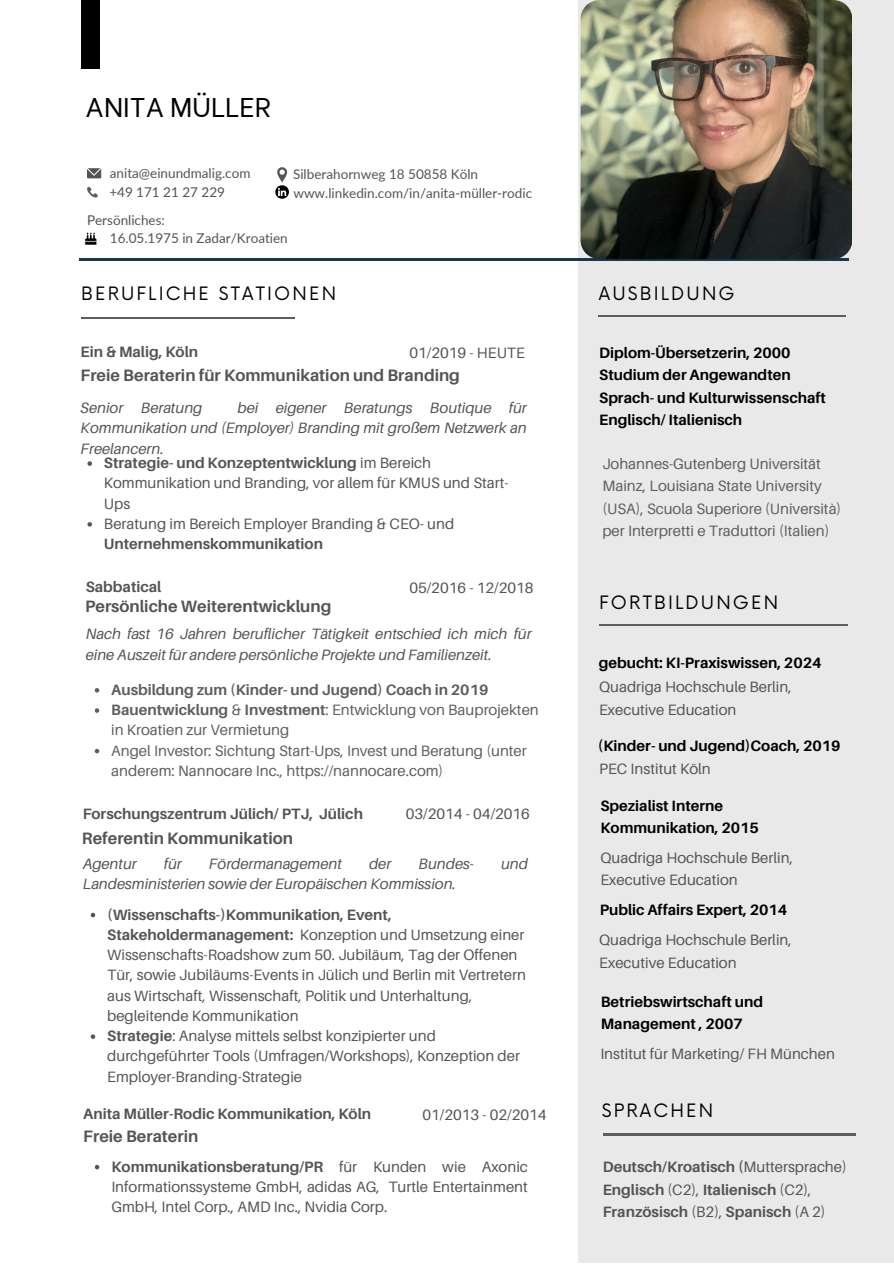
<style>
.page{position:relative;width:894px;height:1264px;background:#fff}
.page>*{position:absolute;margin:0;border:0;box-sizing:border-box;transform-origin:0 0}
.t1{font:27px "Be Vietnam";color:#000}
.t2{font:18px "Now";letter-spacing:.12em;color:#000}
.t3{font:700 16.5px "Aileron";color:#545454}
.t4{font:15px/20.2px "Aileron";color:#545454}
.t5{font:italic 15px/20.2px "Aileron";color:#545454;text-align:justify}
.t6{font:15px/22.5px "Aileron";color:#5e5e5d}
.t7{font:700 15px/22.5px "Aileron";color:#000}
.t8{font:700 15px/22.5px "Aileron";color:#545454}
.t9{font:700 15px "Aileron";color:#5e5e5d}
.t10{font:13.5px "Lato";color:#545454}
.s1{font-weight:700}
.s2{font-weight:400}
</style>
<div class="page">
<div style="left:578px;top:0;width:315px;height:1263px;background:#e9e9e9"></div>
<hr style="left:79px;top:258px;width:770px;height:2px;background:#163853">
<hr style="left:81px;top:318px;width:214px;height:1px;background:#5e5e5d">
<hr style="left:598px;top:315px;width:247px;height:2px;background:#5e5e5d">
<svg style="left:87px;top:168px;width:14px;height:10px"></svg>
<svg style="left:277px;top:167px;width:10px;height:15px"></svg>
<svg style="left:87px;top:187px;width:11px;height:11px"></svg>
<img style="left:275px;top:185px;width:14px;height:14px">
<hr style="left:599px;top:624px;width:248px;height:1px;background:#5e5e5d">
<img style="left:580px;top:0;width:271px;height:259px">
<svg style="left:87px;top:461px;width:5px;height:5px"></svg>
<svg style="left:87px;top:522px;width:5px;height:4px"></svg>
<svg style="left:95px;top:688px;width:4px;height:4px"></svg>
<svg style="left:95px;top:708px;width:4px;height:4px"></svg>
<svg style="left:95px;top:748px;width:4px;height:5px"></svg>
<svg style="left:91px;top:912px;width:4px;height:5px"></svg>
<svg style="left:91px;top:1034px;width:4px;height:4px"></svg>
<hr style="left:602px;top:1133px;width:253px;height:2px;background:#5e5e5d">
<div style="left:82px;top:0;width:18px;height:69px;background:#000"></div>
<svg style="left:85px;top:232px;width:11px;height:13px"></svg>
<svg style="left:95px;top:1164px;width:4px;height:5px"></svg>
<h6 class="t1" style="left:86px;top:84px;width:187px">ANITA MÜLLER</h6>
<h6 class="t10" style="left:110px;top:165px;width:142px">anita@einundmalig.com</h6>
<h5 class="t10" style="left:109px;top:184px;width:117px">+49 171 21 27 229</h5>
<p class="t10" style="left:87px;top:211px;width:79px">Persönliches:</p>
<h6 class="t10" style="left:293px;top:165px;width:186px">Silberahornweg 18 50858 Köln</h6>
<h5 class="t10" style="left:293px;top:184px;width:240px">www.linkedin.com/in/anita-müller-rodic</h5>
<p class="t10" style="left:110px;top:230px;width:179px">16.05.1975 in Zadar/Kroatien</p>
<h1 class="t2" style="left:81px;top:284px;width:256px">BERUFLICHE STATIONEN</h1>
<p class="t8" style="left:81px;top:340px;width:119px">Ein &amp; Malig, Köln</p>
<p class="t4" style="left:409px;top:342px;width:117px">01/2019 - HEUTE</p>
<p class="t3" style="left:81px;top:365px;width:381px">Freie Beraterin für Kommunikation und Branding</p>
<p class="t5" style="left:81px;top:397px;width:447px;text-indent:157px">bei eigener Beratungs Boutique für Kommunikation und (Employer) Branding mit großem Netzwerk an Freelancern.</p>
<p class="t4" style="left:104px;top:452px;width:406px"><span class="s1">Strategie- und Konzeptentwicklung</span> im Bereich<br>Kommunikation und Branding, vor allem für KMUS und Start-<br>Ups</p>
<p class="t4" style="left:104px;top:513px;width:351px">Beratung im Bereich Employer Branding &amp; CEO- und<br><span class="s1">Unternehmenskommunikation</span></p>
<p class="t5" style="left:81px;top:397px;width:123px">Senior Beratung</p>
<p class="t8" style="left:86px;top:575px;width:77px">Sabbatical</p>
<p class="t4" style="left:409px;top:577px;width:126px">05/2016 - 12/2018</p>
<p class="t5" style="left:86px;top:623px;width:447px">Nach fast 16 Jahren beruflicher Tätigkeit entschied ich mich für eine Auszeit für andere persönliche Projekte und Familienzeit.</p>
<p class="t9" style="left:111px;top:680px;width:378px">Ausbildung zum (Kinder- und Jugend) Coach in 2019</p>
<p class="t6" style="left:111px;top:699px;width:429px;line-height:20.2px"><span class="s1">Bauentwicklung</span> &amp; <span class="s1">Investment</span>: Entwicklung von Bauprojekten in Kroatien zur Vermietung</p>
<h2 class="t6" style="left:111px;top:740px;width:417px;line-height:20.2px">Angel Investor: Sichtung Start-Ups, Invest und Beratung (unter anderem: Nannocare Inc., https://nannocare.com)</h2>
<h5 class="t3" style="left:85px;top:595px;width:247px">Persönliche Weiterentwicklung</h5>
<h3 class="t8" style="left:83px;top:802px;width:282px">Forschungszentrum Jülich/ PTJ, Jülich</h3>
<h4 class="t4" style="left:406px;top:803px;width:126px">03/2014 - 04/2016</h4>
<p class="t5" style="left:83px;top:852px;width:56px">Agentur</p>
<p class="t5" style="left:164px;top:852px;width:19px">für</p>
<p class="t5" style="left:209px;top:852px;width:134px">Fördermanagement</p>
<p class="t5" style="left:369px;top:852px;width:24px">der</p>
<p class="t5" style="left:418px;top:852px;width:57px">Bundes-</p>
<p class="t5" style="left:501px;top:852px;width:28px">und</p>
<p class="t5" style="left:83px;top:873px;width:375px">Landesministerien sowie der Europäischen Kommission.</p>
<p class="t4" style="left:107px;top:903px;width:420px"><span class="s1">(Wissenschafts-)Kommunikation, Event, Stakeholdermanagement:</span> Konzeption und Umsetzung einer Wissenschafts-Roadshow zum 50. Jubiläum, Tag der Offenen Tür, sowie Jubiläums-Events in Jülich und Berlin mit Vertretern aus Wirtschaft, Wissenschaft, Politik und Unterhaltung, begleitende Kommunikation</p>
<h5 class="t4" style="left:107px;top:1025px;width:414px"><span class="s1">Strategie</span>: Analyse mittels selbst konzipierter und durchgeführter Tools (Umfragen/Workshops), Konzeption der<br>Employer-Branding-Strategie</h5>
<h4 class="t3" style="left:82px;top:828px;width:212px">Referentin Kommunikation</h4>
<p class="t8" style="left:83px;top:1102px;width:289px">Anita Müller-Rodic Kommunikation, Köln</p>
<h6 class="t4" style="left:422px;top:1104px;width:126px">01/2013 - 02/2014</h6>
<p class="t4" style="left:111px;top:1155px;width:418px;text-align:justify"><span class="s1">Kommunikationsberatung/PR</span> für Kunden wie Axonic Informationssysteme GmbH, adidas AG, Turtle Entertainment GmbH, Intel Corp., AMD Inc., Nvidia Corp.</p>
<h5 class="t3" style="left:83px;top:1125px;width:116px">Freie Beraterin</h5>
<p class="t2" style="left:598px;top:284px;width:137px">AUSBILDUNG</p>
<h2 class="t7" style="left:599px;top:341px;width:228px">Diplom-Übersetzerin, 2000<br>Studium der Angewandten<br>Sprach- und Kulturwissenschaft<br>Englisch/ Italienisch</h2>
<h5 class="t6" style="left:602px;top:452px;width:240px">Johannes-Gutenberg Universität Mainz, Louisiana State University (USA), Scuola Superiore (Università) per Interpretti e Traduttori (Italien)</h5>
<h5 class="t2" style="left:599px;top:592px;width:180px">FORTBILDUNGEN</h5>
<p class="t7" style="left:598px;top:651px;width:224px">gebucht: KI-Praxiswissen, 2024</p>
<h4 class="t4" style="left:599px;top:675px;width:194px;line-height:22.5px">Quadriga Hochschule Berlin,<br>Executive Education</h4>
<h5 class="t7" style="left:597px;top:734px;width:244px">(Kinder- und Jugend)Coach, 2019</h5>
<h3 class="t4" style="left:599px;top:758px;width:113px">PEC Institut Köln</h3>
<h6 class="t7" style="left:600px;top:794px;width:160px">Spezialist Interne<br>Kommunikation, 2015</h6>
<h5 class="t4" style="left:600px;top:846px;width:194px;line-height:22.5px">Quadriga Hochschule Berlin,<br>Executive Education</h5>
<h5 class="t7" style="left:599px;top:898px;width:189px">Public Affairs Expert, 2014</h5>
<h6 class="t4" style="left:599px;top:928px;width:194px;line-height:22.5px">Quadriga Hochschule Berlin,<br>Executive Education</h6>
<h2 class="t7" style="left:600px;top:989px;width:164px">Betriebswirtschaft und<br>Management , 2007</h2>
<h6 class="t4" style="left:600px;top:1043px;width:236px">Institut für Marketing/ FH München</h6>
<h3 class="t2" style="left:601px;top:1100px;width:113px">SPRACHEN</h3>
<h6 class="t8" style="left:602px;top:1155px;width:245px">Deutsch/Kroatisch (<span class="s2">Muttersprache)<br></span>Englisch <span class="s2">(C2),</span> Italienisch <span class="s2">(C2),<br></span>Französisch <span class="s2">(B2),</span> Spanisch <span class="s2">(A 2)</span></h6>
</div>
